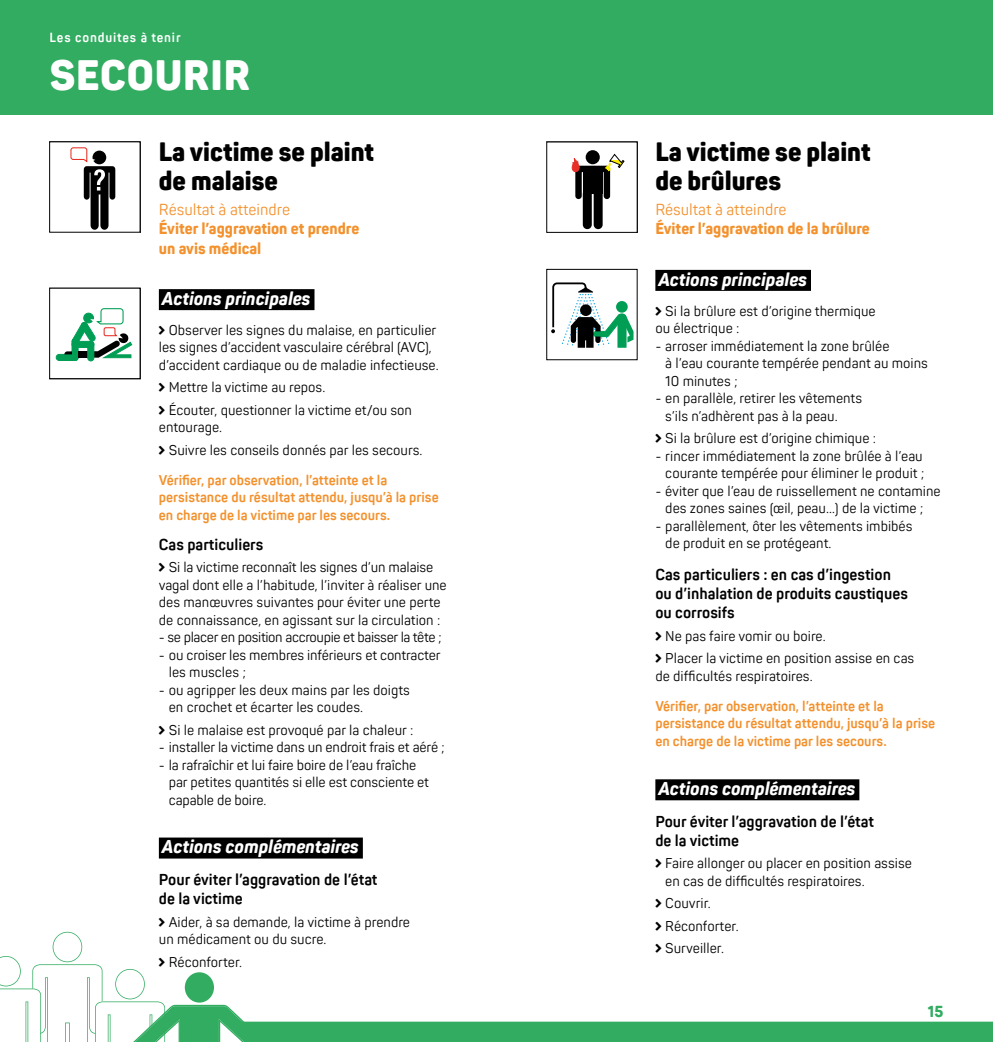
<style>
.page{position:relative;width:993px;height:1042px;background:#fff}
.page>*{position:absolute;margin:0;border:0;box-sizing:border-box;transform-origin:0 0}
.t1{font:900 42px "Panton Narrow";letter-spacing:.02em;color:#fff}
.t2{font:900 26.25px/28.9px "Panton Narrow";color:#000}
.t3{font:italic 800 18.38px "Panton Narrow";color:#fff}
.t4{font:700 15.75px/19.2px "Panton Narrow";color:#000}
.t5{font:800 15.75px/19.2px "Panton Narrow";color:#f3912d}
.t6{font:15.75px "Panton Narrow";color:#f3912d}
.t7{font:800 15.75px "Panton Narrow";color:#31ac60}
.t8{font:14px/17.5px "Panton Narrow";color:#000}
.t9{font:700 14px/17.5px "Panton Narrow";color:#f3912d}
.t10{font:14px "Panton Narrow";letter-spacing:-.025em;color:#000}
.t11{font:700 13.12px "Panton Narrow";letter-spacing:.06em;color:#fff}
.s1{font-family:"Makisupa"}
</style>
<div class="page">
<div style="left:0;top:0;width:496px;height:115px;background:#31ac60"></div>
<div style="left:496px;top:0;width:496px;height:115px;background:#31ac60"></div>
<svg style="left:0;top:932px;width:992px;height:110px"></svg>
<div style="left:655px;top:270px;width:155px;height:21px;background:#000"></div>
<div style="left:655px;top:779px;width:204px;height:21px;background:#000"></div>
<div style="left:159px;top:289px;width:155px;height:21px;background:#000"></div>
<div style="left:159px;top:837px;width:204px;height:21px;background:#000"></div>
<div style="left:49px;top:141px;width:91px;height:92px;border:1px solid #000"></div>
<svg style="left:70px;top:147px;width:45px;height:83px"></svg>
<div style="left:49px;top:288px;width:91px;height:91px;border:1px solid #000"></div>
<div style="left:72px;top:338px;width:6px;height:23px;border:1px solid #009e55;border-radius:3px"></div>
<div style="left:56px;top:354px;width:22px;height:6px;background:#009e55;border-radius:3px"></div>
<div style="left:56px;top:354px;width:22px;height:6px;border:1px solid #009e55;border-radius:3px"></div>
<div style="left:88px;top:341px;width:6px;height:20px;background:#009e55;border-radius:3px"></div>
<div style="left:88px;top:341px;width:6px;height:20px;border:1px solid #009e55;border-radius:3px"></div>
<svg style="left:64px;top:308px;width:68px;height:50px"></svg>
<div style="left:72px;top:341px;width:22px;height:6px;background:#009e55;border-radius:3px"></div>
<div style="left:72px;top:341px;width:22px;height:6px;border:1px solid #009e55;border-radius:3px"></div>
<div style="left:593px;top:189px;width:9px;height:40px;background:#000;border-radius:4px"></div>
<div style="left:585px;top:150px;width:14px;height:14px;background:#000;border-radius:50%"></div>
<div style="left:582px;top:189px;width:9px;height:40px;background:#000;border-radius:4px"></div>
<svg style="left:571px;top:154px;width:53px;height:45px"></svg>
<svg style="left:551px;top:282px;width:82px;height:66px"></svg>
<p class="t11" style="left:50px;top:29px;width:132px">Les conduites à tenir</p>
<h1 class="t1" style="left:50px;top:48px;width:202px">SECOURIR</h1>
<h2 class="t2" style="left:159px;top:137px;width:217px">La victime se plaint de malaise</h2>
<p class="t6" style="left:159px;top:200px;width:133px">Résultat à atteindre</p>
<p class="t5" style="left:159px;top:219px;width:202px">Éviter l’aggravation et prendre un avis médical</p>
<h3 class="t3" style="left:162px;top:287px;width:150px">Actions principales</h3>
<p class="t8" style="left:159px;top:321px;width:281px"><span class="s1">&gt;</span> Observer les signes du malaise, en particulier les signes d’accident vasculaire cérébral (AVC), d’accident cardiaque ou de maladie infectieuse.</p>
<p class="t8" style="left:159px;top:376px;width:254px;line-height:22.4px"><span class="s1">&gt;</span> Mettre la victime au repos.<br><span class="s1">&gt;</span> Écouter, questionner la victime et/ou son</p>
<p class="t8" style="left:159px;top:416px;width:265px;line-height:22.4px">entourage.<br><span class="s1">&gt;</span> Suivre les conseils donnés par les secours.</p>
<p class="t9" style="left:159px;top:471px;width:281px">Vérifier, par observation, l’atteinte et la persistance du résultat attendu, jusqu’à la prise en charge de la victime par les secours.</p>
<p class="t4" style="left:159px;top:534px;width:106px">Cas particuliers</p>
<p class="t8" style="left:159px;top:558px;width:289px"><span class="s1">&gt;</span> Si la victime reconnaît les signes d’un malaise vagal dont elle a l’habitude, l’inviter à réaliser une des manœuvres suivantes pour éviter une perte de connaissance, en agissant sur la circulation :</p>
<p class="t10" style="left:159px;top:628px;width:284px">- se placer en position accroupie et baisser la tête ;</p>
<p class="t8" style="left:169px;top:646px;width:273px;text-indent:-10px">- ou croiser les membres inférieurs et contracter les muscles ;</p>
<p class="t8" style="left:169px;top:681px;width:243px;text-indent:-10px">- ou agripper les deux mains par les doigts en crochet et écarter les coudes.</p>
<p class="t8" style="left:159px;top:721px;width:256px"><span class="s1">&gt;</span> Si le malaise est provoqué par la chaleur :</p>
<p class="t8" style="left:159px;top:738px;width:287px">- installer la victime dans un endroit frais et aéré ;</p>
<p class="t8" style="left:169px;top:756px;width:261px;text-indent:-10px">- la rafraîchir et lui faire boire de l’eau fraîche par petites quantités si elle est consciente et capable de boire.</p>
<h3 class="t3" style="left:162px;top:835px;width:198px">Actions complémentaires</h3>
<p class="t4" style="left:159px;top:869px;width:220px">Pour éviter l’aggravation de l’état de la victime</p>
<p class="t8" style="left:159px;top:913px;width:253px"><span class="s1">&gt;</span> Aider, à sa demande, la victime à prendre un médicament ou du sucre.</p>
<p class="t8" style="left:159px;top:953px;width:85px"><span class="s1">&gt;</span> Réconforter.</p>
<h2 class="t2" style="left:655px;top:137px;width:217px">La victime se plaint de brûlures</h2>
<p class="t6" style="left:655px;top:200px;width:133px">Résultat à atteindre</p>
<p class="t5" style="left:655px;top:219px;width:216px">Éviter l’aggravation de la brûlure</p>
<h3 class="t3" style="left:658px;top:267px;width:150px">Actions principales</h3>
<p class="t8" style="left:655px;top:302px;width:222px"><span class="s1">&gt;</span> Si la brûlure est d’origine thermique ou électrique :</p>
<p class="t8" style="left:665px;top:337px;width:264px;text-indent:-10px">- arroser immédiatement la zone brûlée<br>à l’eau courante tempérée pendant au moins<br>10 minutes ;</p>
<p class="t8" style="left:665px;top:389px;width:198px;text-indent:-10px">- en parallèle, retirer les vêtements s’ils n’adhèrent pas à la peau.</p>
<p class="t8" style="left:655px;top:429px;width:222px"><span class="s1">&gt;</span> Si la brûlure est d’origine chimique :</p>
<p class="t8" style="left:655px;top:447px;width:271px;text-align:right">- rincer immédiatement la zone brûlée à l’eau courante tempérée pour éliminer le produit ;</p>
<p class="t8" style="left:655px;top:482px;width:287px;text-align:center">- éviter que l’eau de ruissellement ne contamine des zones saines (œil, peau…) de la victime ;</p>
<p class="t8" style="left:665px;top:517px;width:248px;text-indent:-10px">- parallèlement, ôter les vêtements imbibés de produit en se protégeant.</p>
<p class="t4" style="left:655px;top:564px;width:254px">Cas particuliers : en cas d’ingestion ou d’inhalation de produits caustiques ou corrosifs</p>
<p class="t8" style="left:655px;top:624px;width:260px;line-height:22.4px"><span class="s1">&gt;</span> Ne pas faire vomir ou boire.<br><span class="s1">&gt;</span> Placer la victime en position assise en cas</p>
<p class="t8" style="left:655px;top:667px;width:159px">de difficultés respiratoires.</p>
<p class="t9" style="left:655px;top:697px;width:281px">Vérifier, par observation, l’atteinte et la persistance du résultat attendu, jusqu’à la prise en charge de la victime par les secours.</p>
<h3 class="t3" style="left:658px;top:777px;width:198px">Actions complémentaires</h3>
<p class="t4" style="left:655px;top:811px;width:220px">Pour éviter l’aggravation de l’état de la victime</p>
<p class="t8" style="left:665px;top:854px;width:248px;text-indent:-10px"><span class="s1">&gt;</span> Faire allonger ou placer en position assise en cas de difficultés respiratoires.</p>
<p class="t8" style="left:655px;top:892px;width:85px;line-height:22.4px"><span class="s1">&gt;</span> Couvrir.<br><span class="s1">&gt;</span> Réconforter. <span class="s1">&gt;</span> Surveiller.</p>
<p class="t7" style="left:927px;top:1001px;width:17px">15</p>
</div>
